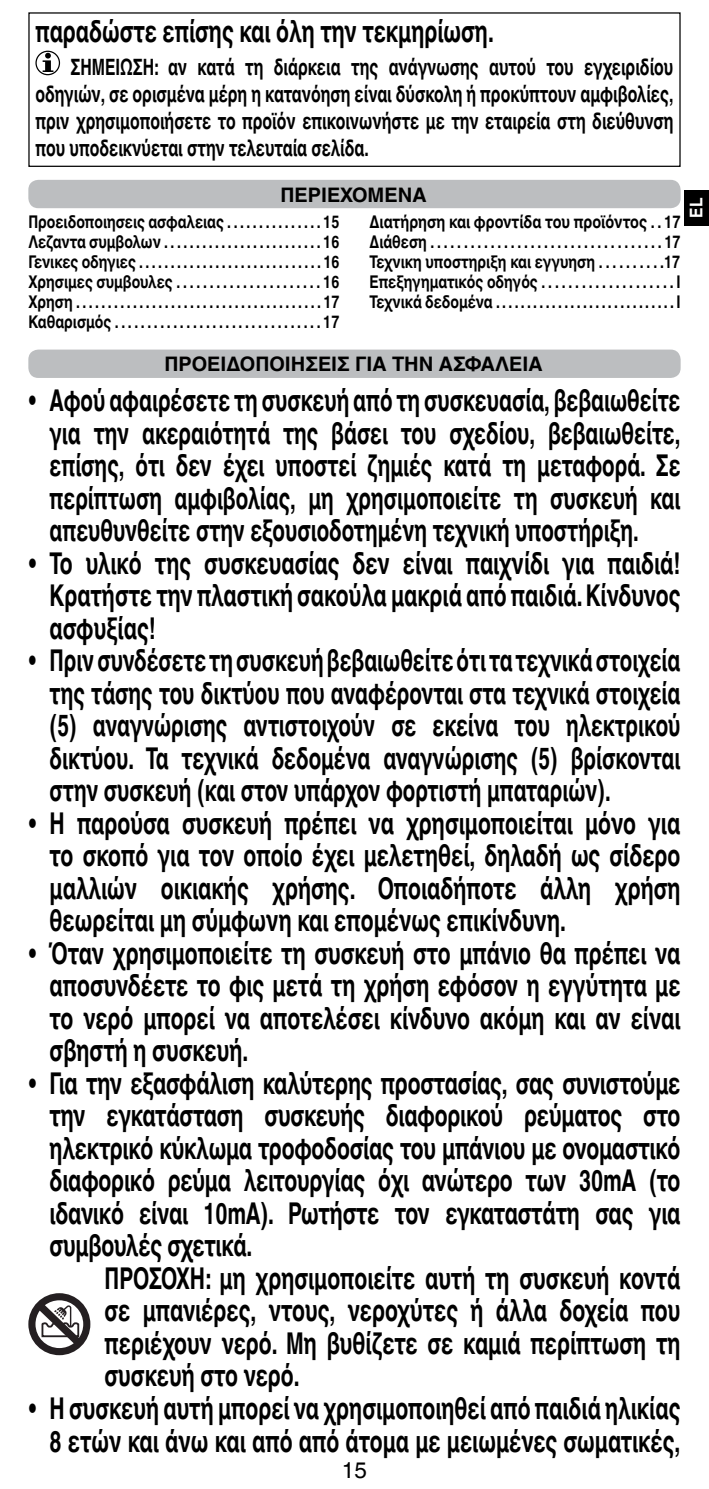
<style>
.page{position:relative;width:709px;height:1489px;background:#fff}
.page>*{position:absolute;margin:0;border:0;box-sizing:border-box;transform-origin:0 0}
.t1{font:700 30px/32.5px "Helvetica World";color:#000;text-align:justify;scale:.7 1}
.t2{font:700 30px/32.5px "Helvetica World";color:#000;text-align:justify;scale:.68 1}
.t3{font:700 22.5px/27px "Helvetica World";color:#000;text-align:justify;scale:.7 1}
.t4{font:22.5px "Helvetica World";color:#000}
.t5{font:700 20px "Helvetica World";color:#000}
.t6{font:700 17.5px/20px "Helvetica World";color:#000;text-align:justify;scale:.8 1}
.t7{font:700 17.5px/20px "Helvetica World";color:#000;text-align:justify;scale:.82 1}
.t8{font:700 17.5px "Helvetica World";color:#fff;scale:.9 1}
</style>
<div class="page">
<svg style="left:43px;top:53px;width:10px;height:19px"></svg>
<div style="left:35px;top:51px;width:25px;height:24px;border:1px solid #000;border-radius:50%"></div>
<div style="left:28px;top:180px;width:652px;height:28px;background:#bcbec0;border-radius:10px"></div>
<div style="left:28px;top:349px;width:652px;height:29px;background:#bcbec0;border-radius:10px"></div>
<div style="left:685px;top:190px;width:24px;height:36px;background:#000"></div>
<div style="left:28px;top:12px;width:652px;height:155px;border:1px solid #000"></div>
<svg style="left:28px;top:1293px;width:62px;height:61px"></svg>
<p class="t1" style="left:35px;top:16px;width:656px">παραδώστε επίσης και όλη την τεκμηρίωση.</p>
<p class="t3" style="left:35px;top:54px;width:913px;text-indent:35px">ΣΗΜΕΙΩΣΗ: αν κατά τη διάρκεια της ανάγνωσης αυτού του εγχειριδίου οδηγιών, σε ορισμένα μέρη η κατανόηση είναι δύσκολη ή προκύπτουν αμφιβολίες, πριν χρησιμοποιήσετε το προϊόν επικοινωνήστε με την εταιρεία στη διεύθυνση που υποδεικνύεται στην τελευταία σελίδα.</p>
<p class="t5" style="left:280px;top:183px;width:147px">ΠΕΡΙΕΧΟΜΕΝΑ</p>
<p class="t6" style="left:28px;top:212px;width:390px">Προειδοποιησεις ασφαλειας . . . . . . . . . . . . . . . 15<br>Λεζαντα συμβολων . . . . . . . . . . . . . . . . . . . . . . . . . 16<br>Γενικες οδηγιες . . . . . . . . . . . . . . . . . . . . . . . . . . . . . 16<br>Χρησιμες συμβουλες . . . . . . . . . . . . . . . . . . . . . . 16<br>Χρηση . . . . . . . . . . . . . . . . . . . . . . . . . . . . . . . . . . . . . . . 17<br>Καθαρισμός . . . . . . . . . . . . . . . . . . . . . . . . . . . . . . . . 17</p>
<p class="t7" style="left:369px;top:212px;width:381px">Διατήρηση και φροντίδα του προϊόντος . . 17<br>Διάθεση . . . . . . . . . . . . . . . . . . . . . . . . . . . . . . . . . . . 17<br>Τεχνικη υποστηριξη και εγγυηση . . . . . . . . . .17<br>Επεξηγηματικός οδηγός . . . . . . . . . . . . . . . . . . . . I Τεχνικά δεδομένα . . . . . . . . . . . . . . . . . . . . . . . . . . . . . I</p>
<p class="t5" style="left:164px;top:353px;width:379px">ΠΡΟΕΙΔΟΠΟΙΗΣΕΙΣ ΓΙΑ ΤΗΝ ΑΣΦΑΛΕΙΑ</p>
<p class="t2" style="left:50px;top:384px;width:929px;text-indent:-21px">• Αφού αφαιρέσετε τη συσκευή από τη συσκευασία, βεβαιωθείτε για την ακεραιότητά της βάσει του σχεδίου, βεβαιωθείτε, επίσης, ότι δεν έχει υποστεί ζημιές κατά τη μεταφορά. Σε περίπτωση αμφιβολίας, μη χρησιμοποιείτε τη συσκευή και απευθυνθείτε στην εξουσιοδοτημένη τεχνική υποστήριξη.</p>
<p class="t1" style="left:50px;top:547px;width:902px;text-indent:-21px">• Το υλικό της συσκευασίας δεν είναι παιχνίδι για παιδιά!<br>Κρατήστε την πλαστική σακούλα μακριά από παιδιά. Κίνδυνος ασφυξίας!</p>
<p class="t2" style="left:50px;top:644px;width:929px;text-indent:-21px">• Πριν συνδέσετε τη συσκευή βεβαιωθείτε ότι τα τεχνικά στοιχεία της τάσης του δικτύου που αναφέρονται στα τεχνικά στοιχεία (5) αναγνώρισης αντιστοιχούν σε εκείνα του ηλεκτρικού δικτύου. Τα τεχνικά δεδομένα αναγνώρισης (5) βρίσκονται στην συσκευή (και στον υπάρχον φορτιστή μπαταριών).</p>
<p class="t1" style="left:50px;top:807px;width:902px;text-indent:-21px">• Η παρούσα συσκευή πρέπει να χρησιμοποιείται μόνο για το σκοπό για τον οποίο έχει μελετηθεί, δηλαδή ως σίδερο μαλλιών οικιακής χρήσης. Οποιαδήποτε άλλη χρήση θεωρείται μη σύμφωνη και επομένως επικίνδυνη.</p>
<p class="t1" style="left:50px;top:937px;width:903px;text-indent:-21px">• Όταν χρησιμοποιείτε τη συσκευή στο μπάνιο θα πρέπει να αποσυνδέετε το φις μετά τη χρήση εφόσον η εγγύτητα με το νερό μπορεί να αποτελέσει κίνδυνο ακόμη και αν είναι σβηστή η συσκευή.</p>
<p class="t1" style="left:50px;top:1067px;width:902px;text-indent:-21px">• Για την εξασφάλιση καλύτερης προστασίας, σας συνιστούμε την εγκατάσταση συσκευής διαφορικού ρεύματος στο ηλεκτρικό κύκλωμα τροφοδοσίας του μπάνιου με ονομαστικό διαφορικό ρεύμα λειτουργίας όχι ανώτερο των 30mA (το ιδανικό είναι 10mA). Ρωτήστε τον εγκαταστάτη σας για συμβουλές σχετικά.</p>
<p class="t1" style="left:105px;top:1262px;width:824px">ΠΡΟΣΟΧΗ: μη χρησιμοποιείτε αυτή τη συσκευή κοντά σε μπανιέρες, ντους, νεροχύτες ή άλλα δοχεία που περιέχουν νερό. Μη βυθίζετε σε καμιά περίπτωση τη συσκευή στο νερό.</p>
<p class="t1" style="left:28px;top:1392px;width:933px;text-align:right">• Η συσκευή αυτή μπορεί να χρησιμοποιηθεί από παιδιά ηλικίας<br>8 ετών και άνω και από από άτομα με μειωμένες σωματικές,</p>
<p class="t4" style="left:342px;top:1456px;width:27px">15</p>
<p class="t8" style="left:686px;top:218px;width:24px;rotate:-90deg">EL</p>
</div>
